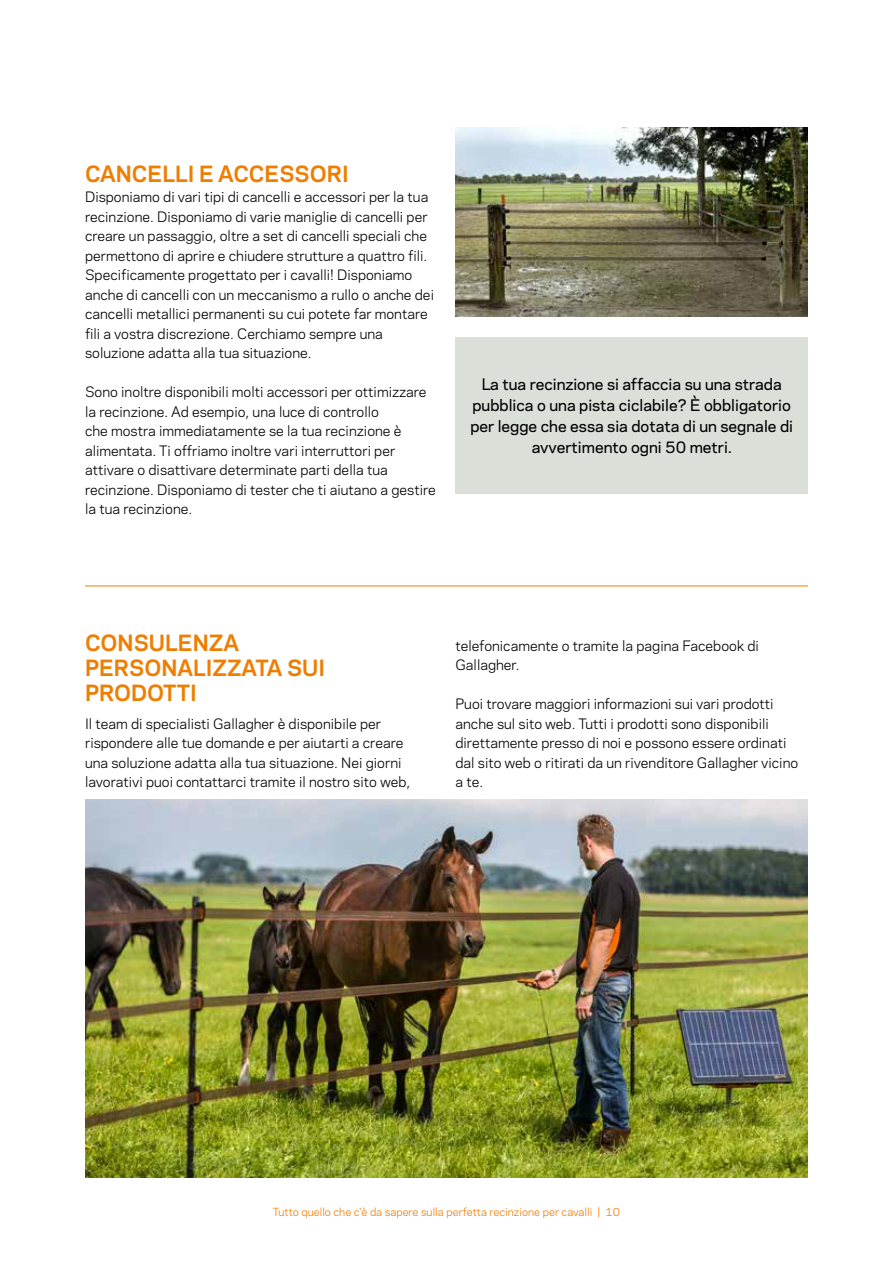
<style>
.page{position:relative;width:893px;height:1263px;background:#fff}
.page>*{position:absolute;margin:0;border:0;box-sizing:border-box;transform-origin:0 0}
.t1{font:700 21px/25.2px "Galaxie Polaris";color:#ef7d00}
.t2{font:500 15px/21px "Galaxie Polaris";color:#000;text-align:center}
.t3{font:13.5px/19.5px "Galaxie Polaris";color:#000}
.t4{font:10.5px "Galaxie Polaris";color:#ef7d00}
</style>
<div class="page">
<img style="left:455px;top:128px;width:353px;height:189px">
<div style="left:455px;top:338px;width:353px;height:156px;background:#dae0d8"></div>
<img style="left:85px;top:799px;width:723px;height:379px">
<hr style="left:85px;top:585px;width:723px;height:1px;background:#ef7d00">
<h1 class="t1" style="left:85px;top:160px;width:265px">CANCELLI E ACCESSORI</h1>
<p class="t3" style="left:85px;top:186px;width:350px">Disponiamo di vari tipi di cancelli e accessori per la tua recinzione. Disponiamo di varie maniglie di cancelli per creare un passaggio, oltre a set di cancelli speciali che permettono di aprire e chiudere strutture a quattro fili.<br>Specificamente progettato per i cavalli! Disponiamo anche di cancelli con un meccanismo a rullo o anche dei cancelli metallici permanenti su cui potete far montare fili a vostra discrezione. Cerchiamo sempre una soluzione adatta alla tua situazione.</p>
<p class="t3" style="left:85px;top:381px;width:352px">Sono inoltre disponibili molti accessori per ottimizzare la recinzione. Ad esempio, una luce di controllo<br>che mostra immediatamente se la tua recinzione è alimentata. Ti offriamo inoltre vari interruttori per attivare o disattivare determinate parti della tua recinzione. Disponiamo di tester che ti aiutano a gestire la tua recinzione.</p>
<p class="t2" style="left:470px;top:373px;width:324px">La tua recinzione si affaccia su una strada pubblica o una pista ciclabile? È obbligatorio per legge che essa sia dotata di un segnale di avvertimento ogni 50 metri.</p>
<h1 class="t1" style="left:85px;top:629px;width:242px">CONSULENZA<br>PERSONALIZZATA SUI<br>PRODOTTI</h1>
<p class="t3" style="left:85px;top:713px;width:327px">Il team di specialisti Gallagher è disponibile per rispondere alle tue domande e per aiutarti a creare una soluzione adatta alla tua situazione. Nei giorni lavorativi puoi contattarci tramite il nostro sito web,</p>
<p class="t3" style="left:455px;top:635px;width:305px">telefonicamente o tramite la pagina Facebook di<br>Gallagher.</p>
<p class="t3" style="left:455px;top:693px;width:344px">Puoi trovare maggiori informazioni sui vari prodotti anche sul sito web. Tutti i prodotti sono disponibili direttamente presso di noi e possono essere ordinati dal sito web o ritirati da un rivenditore Gallagher vicino a te.</p>
<p class="t4" style="left:273px;top:1204px;width:349px">Tutto quello che c'è da sapere sulla perfetta recinzione per cavalli | 10</p>
</div>
